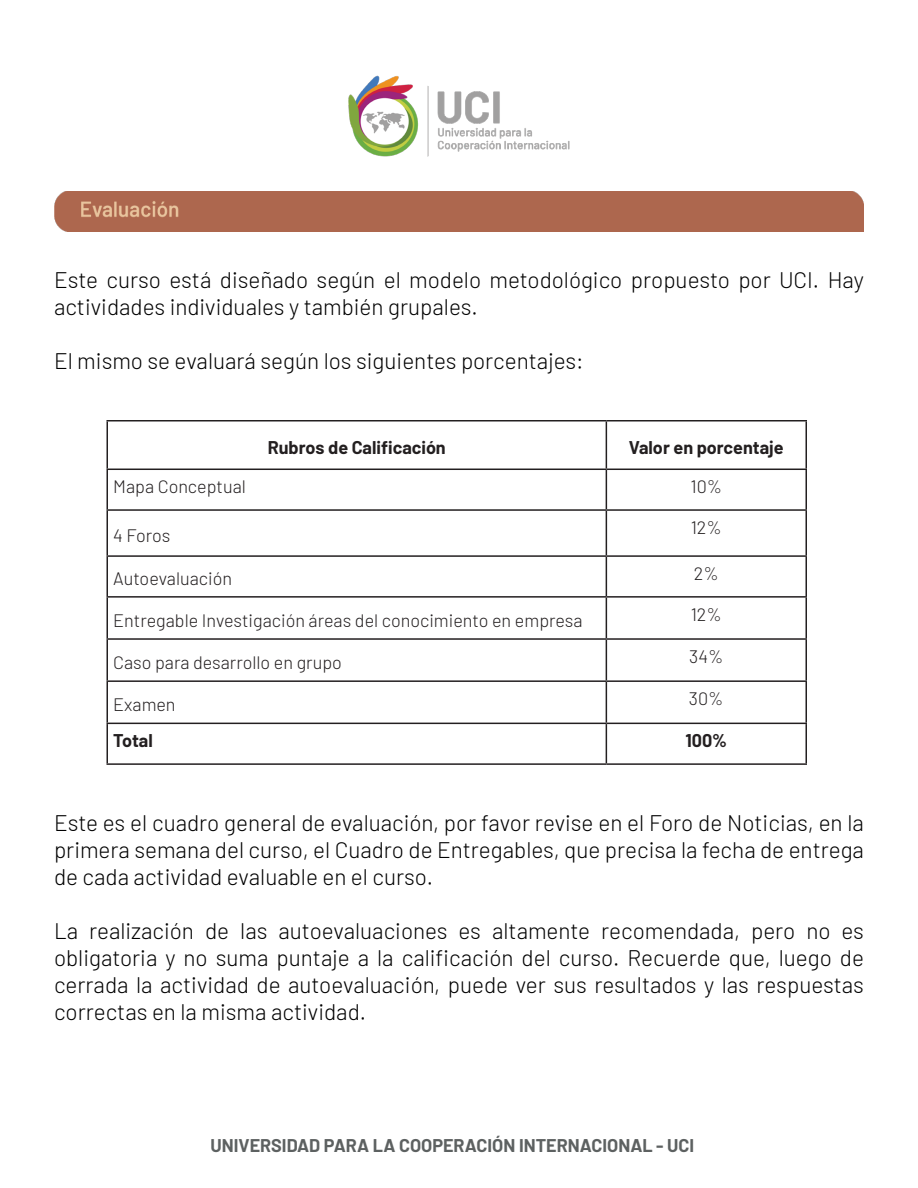
<style>
.page{position:relative;width:918px;height:1188px;background:#fff}
.page>*{position:absolute;margin:0;border:0;box-sizing:border-box;transform-origin:0 0}
.t1{font:300 22.5px/27px "Barlow";color:#000001;text-align:justify}
.t2{font:300 18px "Barlow";color:#231f20}
.t3{font:700 18px "Barlow";color:#231f20}
.t4{font:700 18px "Barlow";color:#5d6161}
</style>
<div class="page">
<img style="left:348px;top:75px;width:222px;height:82px">
<div style="left:54px;top:192px;width:810px;height:39px;background:#ad674e"></div>
<hr style="left:106px;top:420px;width:500px;height:2px;background:#231f20">
<hr style="left:106px;top:421px;width:2px;height:48px;background:#231f20">
<hr style="left:606px;top:420px;width:201px;height:2px;background:#231f20">
<hr style="left:606px;top:421px;width:1px;height:48px;background:#231f20">
<hr style="left:806px;top:421px;width:1px;height:48px;background:#231f20">
<hr style="left:106px;top:469px;width:500px;height:1px;background:#231f20">
<hr style="left:106px;top:470px;width:2px;height:39px;background:#231f20">
<hr style="left:606px;top:469px;width:201px;height:1px;background:#231f20">
<hr style="left:606px;top:470px;width:1px;height:39px;background:#231f20">
<hr style="left:806px;top:470px;width:1px;height:39px;background:#231f20">
<hr style="left:106px;top:509px;width:500px;height:2px;background:#231f20">
<hr style="left:106px;top:511px;width:2px;height:44px;background:#231f20">
<hr style="left:606px;top:509px;width:201px;height:2px;background:#231f20">
<hr style="left:606px;top:511px;width:1px;height:44px;background:#231f20">
<hr style="left:806px;top:511px;width:1px;height:44px;background:#231f20">
<hr style="left:106px;top:555px;width:500px;height:2px;background:#231f20">
<hr style="left:106px;top:557px;width:2px;height:39px;background:#231f20">
<hr style="left:606px;top:555px;width:201px;height:2px;background:#231f20">
<hr style="left:606px;top:557px;width:1px;height:39px;background:#231f20">
<hr style="left:806px;top:557px;width:1px;height:39px;background:#231f20">
<hr style="left:106px;top:596px;width:500px;height:2px;background:#231f20">
<hr style="left:106px;top:598px;width:2px;height:40px;background:#231f20">
<hr style="left:606px;top:596px;width:201px;height:2px;background:#231f20">
<hr style="left:606px;top:598px;width:1px;height:40px;background:#231f20">
<hr style="left:806px;top:598px;width:1px;height:40px;background:#231f20">
<hr style="left:106px;top:638px;width:500px;height:2px;background:#231f20">
<hr style="left:106px;top:640px;width:2px;height:40px;background:#231f20">
<hr style="left:606px;top:638px;width:201px;height:2px;background:#231f20">
<hr style="left:606px;top:640px;width:1px;height:40px;background:#231f20">
<hr style="left:806px;top:640px;width:1px;height:40px;background:#231f20">
<hr style="left:106px;top:680px;width:500px;height:2px;background:#231f20">
<hr style="left:106px;top:682px;width:2px;height:41px;background:#231f20">
<hr style="left:606px;top:680px;width:201px;height:2px;background:#231f20">
<hr style="left:606px;top:682px;width:1px;height:41px;background:#231f20">
<hr style="left:806px;top:682px;width:1px;height:41px;background:#231f20">
<hr style="left:106px;top:723px;width:500px;height:1px;background:#231f20">
<hr style="left:106px;top:724px;width:2px;height:39px;background:#231f20">
<hr style="left:606px;top:723px;width:201px;height:1px;background:#231f20">
<hr style="left:606px;top:724px;width:1px;height:39px;background:#231f20">
<hr style="left:806px;top:724px;width:1px;height:39px;background:#231f20">
<hr style="left:106px;top:763px;width:500px;height:2px;background:#231f20">
<hr style="left:606px;top:763px;width:201px;height:2px;background:#231f20">
<p class="t1" style="left:54px;top:265px;width:812px">Este curso está diseñado según el modelo metodológico propuesto por UCI. Hay actividades individuales y también grupales.</p>
<p class="t1" style="left:54px;top:346px;width:531px">El mismo se evaluará según los siguientes porcentajes:</p>
<p class="t3" style="left:268px;top:434px;width:180px">Rubros de Calificación</p>
<p class="t3" style="left:629px;top:434px;width:156px">Valor en porcentaje</p>
<p class="t2" style="left:113px;top:474px;width:134px">Mapa Conceptual</p>
<p class="t2" style="left:690px;top:474px;width:33px">10%</p>
<p class="t2" style="left:113px;top:523px;width:59px">4 Foros</p>
<p class="t2" style="left:691px;top:515px;width:33px">12%</p>
<p class="t2" style="left:113px;top:566px;width:120px">Autoevaluación</p>
<p class="t2" style="left:694px;top:561px;width:26px">2%</p>
<p class="t2" style="left:113px;top:608px;width:471px">Entregable Investigación áreas del conocimiento en empresa</p>
<p class="t2" style="left:691px;top:601px;width:33px">12%</p>
<p class="t2" style="left:113px;top:650px;width:230px">Caso para desarrollo en grupo</p>
<p class="t2" style="left:689px;top:644px;width:36px">34%</p>
<p class="t2" style="left:113px;top:692px;width:64px">Examen</p>
<p class="t2" style="left:689px;top:686px;width:36px">30%</p>
<p class="t3" style="left:113px;top:728px;width:41px">Total</p>
<p class="t3" style="left:685px;top:728px;width:43px">100%</p>
<p class="t1" style="left:54px;top:808px;width:812px">Este es el cuadro general de evaluación, por favor revise en el Foro de Noticias, en la primera semana del curso, el Cuadro de Entregables, que precisa la fecha de entrega de cada actividad evaluable en el curso.</p>
<p class="t1" style="left:54px;top:916px;width:812px">La realización de las autoevaluaciones es altamente recomendada, pero no es obligatoria y no suma puntaje a la calificación del curso. Recuerde que, luego de cerrada la actividad de autoevaluación, puede ver sus resultados y las respuestas correctas en la misma actividad.</p>
<p class="t4" style="left:211px;top:1132px;width:485px">UNIVERSIDAD PARA LA COOPERACIÓN INTERNACIONAL - UCI</p>
</div>
